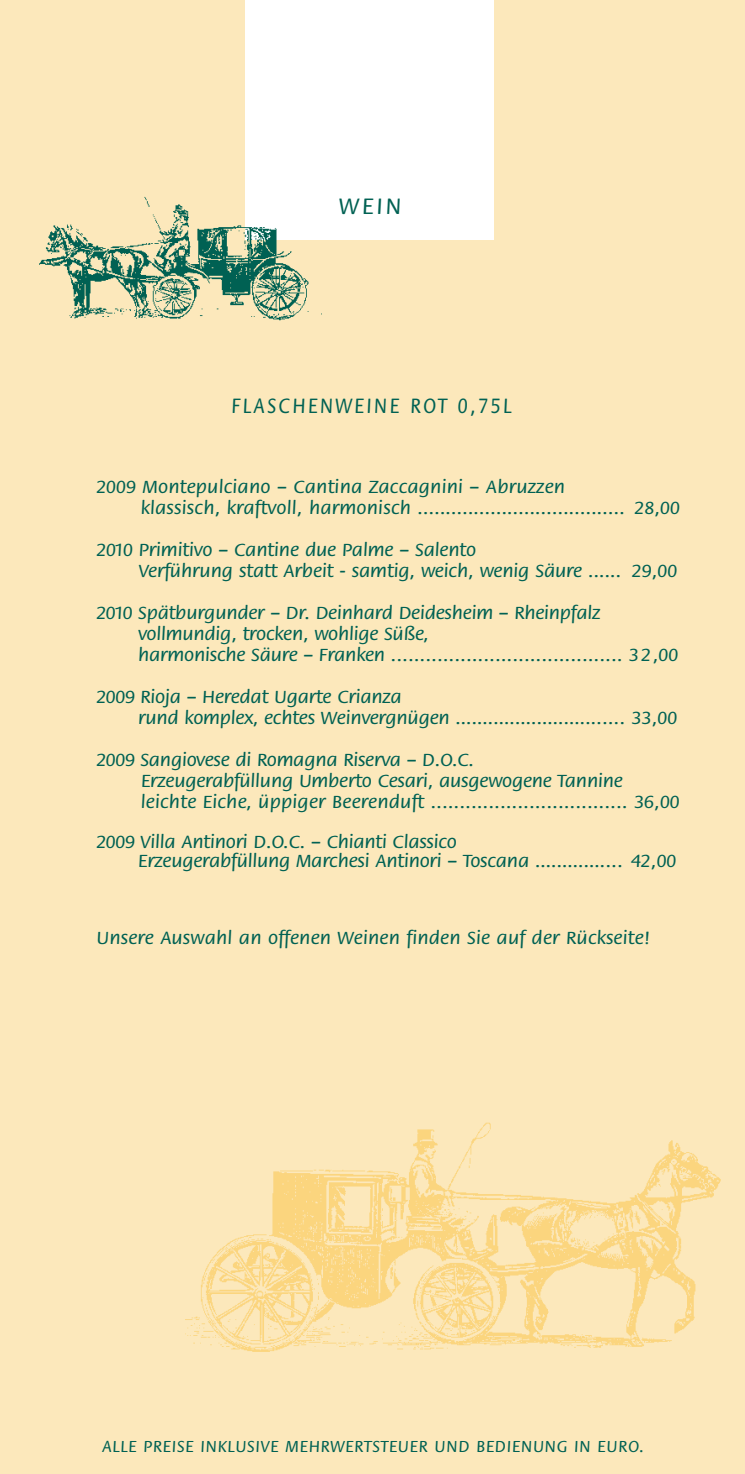
<style>
.page{position:relative;width:745px;height:1474px;background:#fff}
.page>*{position:absolute;margin:0;border:0;box-sizing:border-box;transform-origin:0 0}
.t1{font:500 24.5px "Flora";color:#006153}
.t2{font:500 22.75px "Flora";letter-spacing:.12em;color:#006153;scale:.9 1}
.t3{font:500 19.25px/21px "Flora";letter-spacing:-.01em;color:#006153;scale:1.05 1}
.t4{font:500 19.25px/21px "Flora";letter-spacing:.01em;color:#006153;scale:1.05 1}
.t5{font:500 17.5px "Flora";letter-spacing:.05em;color:#006153}
</style>
<div class="page">
<div style="left:0;top:0;width:744px;height:1473px;background:#fce8bb"></div>
<div style="left:245px;top:0;width:248px;height:239px;background:#fff"></div>
<img style="left:39px;top:196px;width:303px;height:125px">
<img style="left:185px;top:1122px;width:536px;height:230px">
<p class="t1" style="left:339px;top:196px;width:63px">WEIN</p>
<p class="t2" style="left:231px;top:396px;width:312px">FLASCHENWEINE ROT 0,75L</p>
<p class="t4" style="left:141px;top:477px;width:514px;text-indent:-44px">2009 Montepulciano – Cantina Zaccagnini – Abruzzen<br>klassisch, kraftvoll, harmonisch ..................................... 28,00</p>
<p class="t3" style="left:139px;top:540px;width:514px;text-indent:-42px">2010 Primitivo – Cantine due Palme – Salento<br>Verführung statt Arbeit - samtig, weich, wenig Säure ...... 29,00</p>
<p class="t3" style="left:138px;top:603px;width:515px;text-indent:-42px">2010 Spätburgunder – Dr. Deinhard Deidesheim – Rheinpfalz vollmundig, trocken, wohlige Süße,<br>harmonische Säure – Franken ........................................ 32,00</p>
<p class="t3" style="left:138px;top:687px;width:514px;text-indent:-42px">2009 Rioja – Heredat Ugarte Crianza<br>rund komplex, echtes Weinvergnügen ............................... 33,00</p>
<p class="t3" style="left:141px;top:750px;width:514px;text-indent:-44px">2009 Sangiovese di Romagna Riserva – D.O.C.<br>Erzeugerabfüllung Umberto Cesari, ausgewogene Tannine leichte Eiche, üppiger Beerenduft .................................. 36,00</p>
<p class="t3" style="left:138px;top:833px;width:513px;line-height:19.2px;text-indent:-42px">2009 Villa Antinori D.O.C. – Chianti Classico<br>Erzeugerabfüllung Marchesi Antinori – Toscana ................ 42,00</p>
<p class="t4" style="left:96px;top:929px;width:529px">Unsere Auswahl an offenen Weinen finden Sie auf der Rückseite!</p>
<p class="t5" style="left:102px;top:1439px;width:543px">ALLE PREISE INKLUSIVE MEHRWERTSTEUER UND BEDIENUNG IN EURO.</p>
</div>
